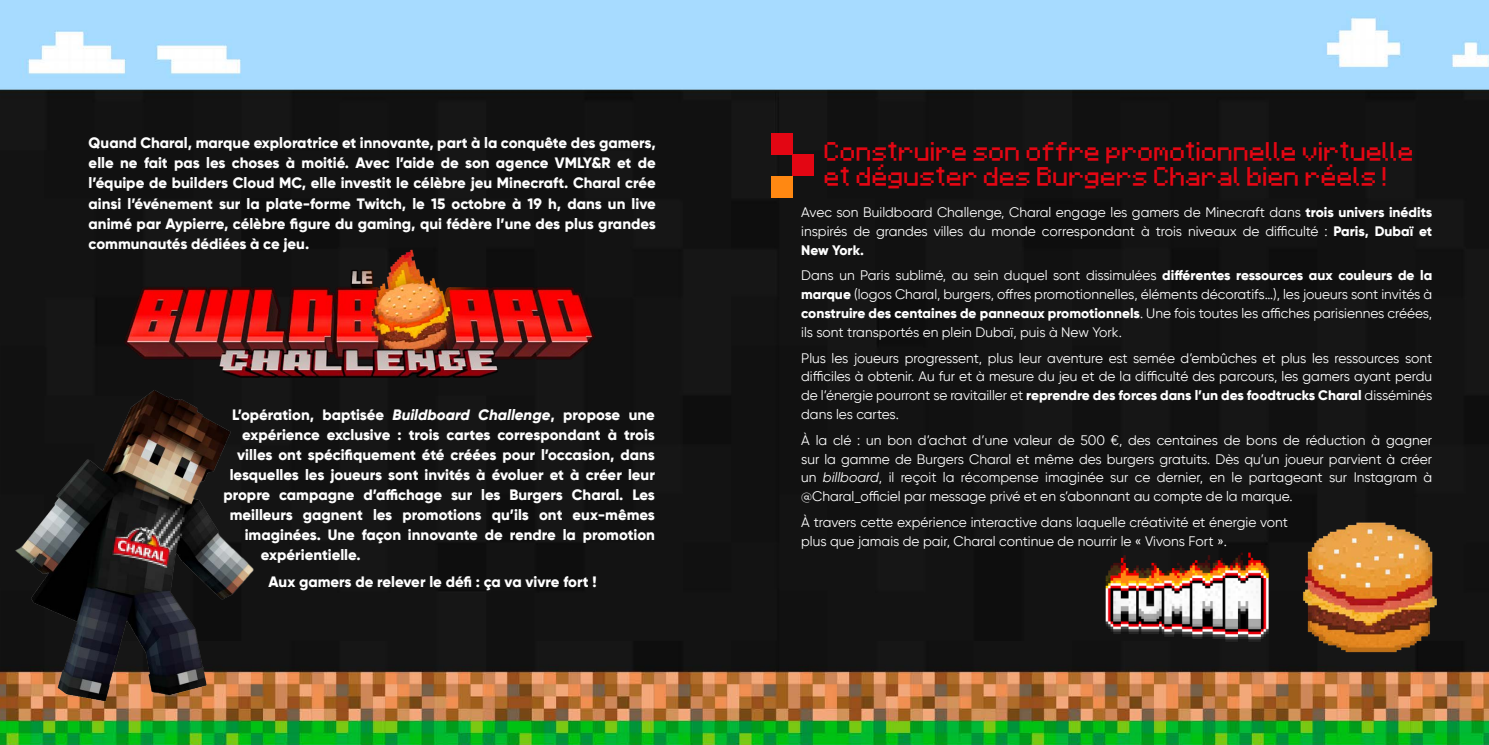
<style>
.page{position:relative;width:1489px;height:745px;background:#fff}
.page>*{position:absolute;margin:0;border:0;box-sizing:border-box;transform-origin:0 0}
.t1{font:21.25px/25.5px "Minecraftia";color:#e30613}
.t2{font:800 15px/20px "Gilroy";color:#fff;text-align:justify}
.t3{font:13.75px/18.8px "Gilroy";color:#fff;text-align:justify}
.s1{font-style:italic}
.s2{font-weight:800}
</style>
<div class="page">
<img style="left:0;top:0;width:1488px;height:744px">
<img style="left:0;top:389px;width:254px;height:318px">
<img style="left:78px;top:238px;width:562px;height:169px">
<div style="left:771px;top:133px;width:21px;height:21px;background:#e30613"></div>
<div style="left:792px;top:154px;width:21px;height:21px;background:#e30613"></div>
<div style="left:771px;top:176px;width:21px;height:22px;background:#ff8812"></div>
<img style="left:1293px;top:519px;width:151px;height:143px">
<img style="left:1095px;top:505px;width:182px;height:182px">
<p class="t2" style="left:89px;top:133px;width:568px">Quand Charal, marque exploratrice et innovante, part à la conquête des gamers, elle ne fait pas les choses à moitié. Avec l’aide de son agence VMLY&amp;R et de l’équipe de builders Cloud MC, elle investit le célèbre jeu Minecraft. Charal crée ainsi l’événement sur la plate-forme Twitch, le 15 octobre à 19 h, dans un live animé par Aypierre, célèbre figure du gaming, qui fédère l’une des plus grandes communautés dédiées à ce jeu.</p>
<p class="t2" style="left:232px;top:404px;width:424px">L’opération, baptisée <span class="s1">Buildboard Challenge</span>, propose une</p>
<p class="t2" style="left:242px;top:424px;width:414px">expérience exclusive : trois cartes correspondant à trois</p>
<p class="t2" style="left:237px;top:444px;width:419px">villes ont spécifiquement été créées pour l’occasion, dans</p>
<p class="t2" style="left:230px;top:464px;width:427px">lesquelles les joueurs sont invités à évoluer et à créer leur</p>
<p class="t2" style="left:223px;top:484px;width:433px">propre campagne d’affichage sur les Burgers Charal. Les</p>
<p class="t2" style="left:230px;top:504px;width:426px">meilleurs gagnent les promotions qu’ils ont eux-mêmes</p>
<p class="t2" style="left:245px;top:524px;width:412px">imaginées. Une façon innovante de rendre la promotion</p>
<p class="t2" style="left:261px;top:544px;width:101px">expérientielle.</p>
<p class="t2" style="left:268px;top:571px;width:329px">Aux gamers de relever le défi : ça va vivre fort !</p>
<h1 class="t1" style="left:824px;top:154px;width:591px">Construire son offre promotionnelle virtuelle et déguster des Burgers Charal bien réels !</h1>
<p class="t3" style="left:801px;top:202px;width:632px">Avec son Buildboard Challenge, Charal engage les gamers de Minecraft dans <span class="s2">trois univers inédits </span>inspirés de grandes villes du monde correspondant à trois niveaux de difficulté : <span class="s2">Paris, Dubaï et New York.</span></p>
<p class="t3" style="left:801px;top:266px;width:632px">Dans un Paris sublimé, au sein duquel sont dissimulées <span class="s2">différentes ressources aux couleurs de la marque</span> (logos Charal, burgers, offres promotionnelles, éléments décoratifs…), les joueurs sont invités à <span class="s2">construire des centaines de panneaux promotionnels</span>. Une fois toutes les affiches parisiennes créées, ils sont transportés en plein Dubaï, puis à New York.</p>
<p class="t3" style="left:801px;top:348px;width:632px">Plus les joueurs progressent, plus leur aventure est semée d’embûches et plus les ressources sont difficiles à obtenir. Au fur et à mesure du jeu et de la difficulté des parcours, les gamers ayant perdu de l’énergie pourront se ravitailler et <span class="s2">reprendre des forces dans l’un des foodtrucks Charal</span> disséminés dans les cartes.</p>
<p class="t3" style="left:801px;top:430px;width:632px">À la clé : un bon d’achat d’une valeur de 500 €, des centaines de bons de réduction à gagner sur la gamme de Burgers Charal et même des burgers gratuits. Dès qu’un joueur parvient à créer un <span class="s1">billboard</span>, il reçoit la récompense imaginée sur ce dernier, en le partageant sur Instagram à @Charal_officiel par message privé et en s’abonnant au compte de la marque.</p>
<p class="t3" style="left:801px;top:512px;width:488px">À travers cette expérience interactive dans laquelle créativité et énergie vont plus que jamais de pair, Charal continue de nourrir le « Vivons Fort ».</p>
</div>
